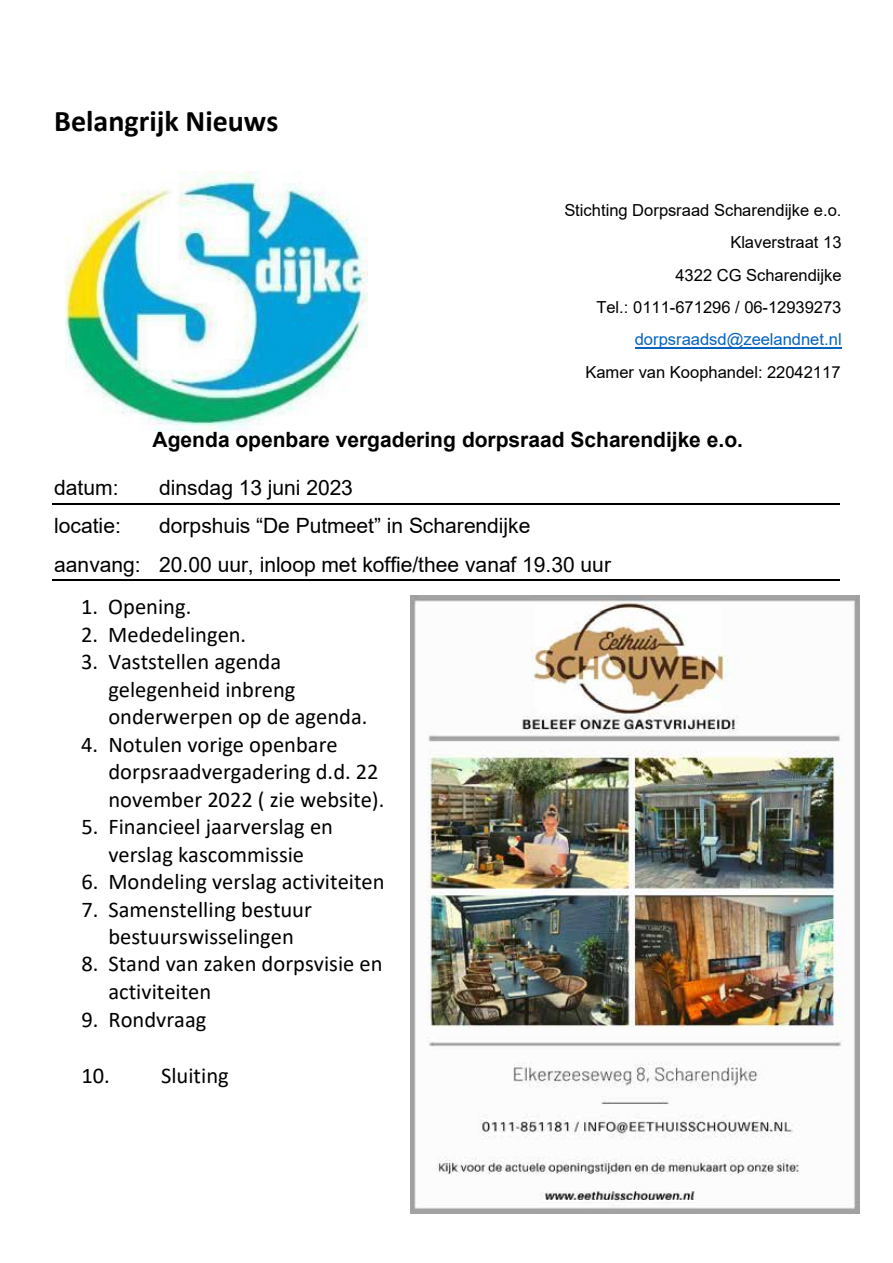
<style>
.page{position:relative;width:893px;height:1263px;background:#fff}
.page>*{position:absolute;margin:0;border:0;box-sizing:border-box;transform-origin:0 0}
.t1{font:700 30px "Calibri";color:#000}
.t2{font:22.5px/27.6px "Calibri";color:#000}
.t3{font:21px/38.4px "Arial";color:#000}
.t4{font:700 21px "Arial";letter-spacing:-.005em;color:#000}
.t5{font:16.5px/32.4px "Arial";color:#000;text-align:right}
.t6{font:16.5px "Arial";color:#0563c1}
</style>
<div class="page">
<img style="left:52px;top:504px;width:787px;height:1px">
<img style="left:52px;top:580px;width:787px;height:1px">
<img style="left:66px;top:172px;width:301px;height:259px">
<hr style="left:635px;top:347px;width:206px;height:1px;background:#0563c1">
<img style="left:410px;top:595px;width:450px;height:619px">
<h1 class="t1" style="left:54px;top:100px;width:226px">Belangrijk Nieuws</h1>
<p class="t5" style="left:564px;top:194px;width:279px">Stichting Dorpsraad Scharendijke e.o.<br>Klaverstraat 13<br>4322 CG Scharendijke<br>Tel.: 0111-671296 / 06-12939273</p>
<p class="t6" style="left:635px;top:328px;width:208px">dorpsraadsd@zeelandnet.nl</p>
<p class="t5" style="left:585px;top:356px;width:257px">Kamer van Koophandel: 22042117</p>
<p class="t4" style="left:153px;top:425px;width:592px">Agenda openbare vergadering dorpsraad Scharendijke e.o.</p>
<p class="t3" style="left:54px;top:469px;width:66px">datum:</p>
<p class="t3" style="left:159px;top:469px;width:195px">dinsdag 13 juni 2023</p>
<p class="t3" style="left:54px;top:507px;width:68px">locatie:</p>
<p class="t3" style="left:54px;top:507px;width:558px;text-indent:105px">dorpshuis “De Putmeet” in Scharendijke aanvang: 20.00 uur, inloop met koffie/thee vanaf 19.30 uur</p>
<p class="t2" style="left:81px;top:592px;width:112px">1. Opening.</p>
<p class="t2" style="left:81px;top:620px;width:167px">2. Mededelingen.</p>
<p class="t2" style="left:108px;top:647px;width:261px;text-indent:-27px">3. Vaststellen agenda gelegenheid inbreng onderwerpen op de agenda.</p>
<p class="t2" style="left:108px;top:730px;width:278px;text-indent:-27px">4. Notulen vorige openbare dorpsraadvergadering d.d. 22 november 2022 ( zie website).</p>
<p class="t2" style="left:81px;top:812px;width:253px;text-align:center">5. Financieel jaarverslag en verslag kascommissie</p>
<p class="t2" style="left:81px;top:867px;width:305px">6. Mondeling verslag activiteiten</p>
<p class="t2" style="left:81px;top:896px;width:232px;line-height:26.8px;text-align:center">7. Samenstelling bestuur bestuurswisselingen</p>
<p class="t2" style="left:108px;top:949px;width:276px;text-indent:-27px">8. Stand van zaken dorpsvisie en activiteiten</p>
<p class="t2" style="left:81px;top:1005px;width:127px">9. Rondvraag</p>
<p class="t2" style="left:81px;top:1061px;width:149px">10. Sluiting</p>
</div>
